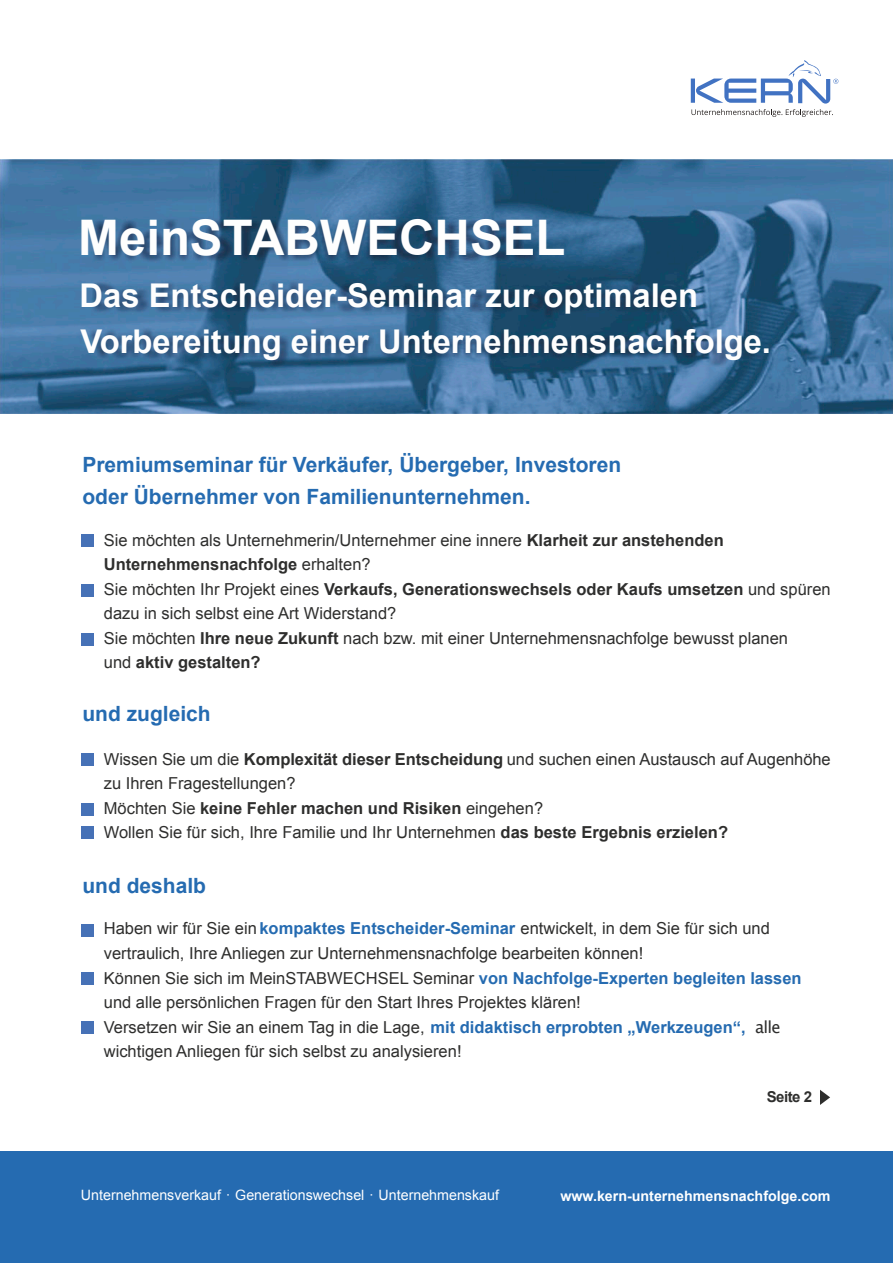
<style>
.page{position:relative;width:893px;height:1263px;background:#fff}
.page>*{position:absolute;margin:0;border:0;box-sizing:border-box;transform-origin:0 0}
.t1{font:700 49.05px "Arial";color:#fefefe}
.t2{font:700 32.7px/46.7px "Arial";color:#fefefe}
.t3{font:700 21px/31.3px "Arial";color:#256bb1}
.t4{font:16.5px/24.6px "Arial";color:#2e2e2d}
.t5{font:700 15px "Arial";letter-spacing:-.03em;color:#2e2e2d}
.t6{font:14.25px "Arial";color:#fff}
.t7{font:700 14.25px "Arial";color:#fff}
.s1{font-weight:700}
.s2{font-weight:700;color:#256bb1}
.s3{font-family:"Lucida Grande"}
</style>
<div class="page">
<img style="left:0;top:159px;width:893px;height:254px">
<svg style="left:820px;top:1090px;width:10px;height:15px"></svg>
<div style="left:0;top:1151px;width:893px;height:112px;background:#256bb1"></div>
<svg style="left:691px;top:60px;width:147px;height:57px"></svg>
<div style="left:81px;top:534px;width:13px;height:12px;background:#4671b6"></div>
<div style="left:81px;top:584px;width:13px;height:12px;background:#4671b6"></div>
<div style="left:81px;top:633px;width:13px;height:12px;background:#4671b6"></div>
<div style="left:81px;top:753px;width:13px;height:13px;background:#4671b6"></div>
<div style="left:81px;top:803px;width:13px;height:13px;background:#4671b6"></div>
<div style="left:81px;top:826px;width:13px;height:13px;background:#4671b6"></div>
<div style="left:81px;top:924px;width:13px;height:13px;background:#4671b6"></div>
<div style="left:81px;top:972px;width:13px;height:13px;background:#4671b6"></div>
<div style="left:81px;top:1021px;width:13px;height:13px;background:#4671b6"></div>
<h1 class="t1" style="left:78px;top:219px;width:489px">MeinSTABWECHSEL</h1>
<h2 class="t2" style="left:80px;top:275px;width:693px">Das Entscheider-Seminar zur optimalen<br>Vorbereitung einer Unternehmensnachfolge.</h2>
<p class="t3" style="left:82px;top:451px;width:540px">Premiumseminar für Verkäufer, Übergeber, Investoren oder Übernehmer von Familienunternehmen.</p>
<p class="t4" style="left:104px;top:529px;width:728px">Sie möchten als Unternehmerin/Unternehmer eine innere <span class="s1">Klarheit zur anstehenden Unternehmensnachfolge</span> erhalten?<br>Sie möchten Ihr Projekt eines <span class="s1">Verkaufs, Generationswechsels oder Kaufs umsetzen</span> und spüren dazu in sich selbst eine Art Widerstand?<br>Sie möchten <span class="s1">Ihre neue Zukunft</span> nach bzw. mit einer Unternehmensnachfolge bewusst planen<br>und <span class="s1">aktiv gestalten?</span></p>
<p class="t3" style="left:82px;top:700px;width:130px">und zugleich</p>
<p class="t4" style="left:104px;top:748px;width:728px">Wissen Sie um die <span class="s1">Komplexität dieser Entscheidung</span> und suchen einen Austausch auf Augenhöhe zu Ihren Fragestellungen?<br>Möchten Sie <span class="s1">keine Fehler machen und Risiken</span> eingehen?<br>Wollen Sie für sich, Ihre Familie und Ihr Unternehmen <span class="s1">das beste Ergebnis erzielen?</span></p>
<p class="t3" style="left:82px;top:871px;width:125px">und deshalb</p>
<p class="t4" style="left:104px;top:918px;width:699px">Haben wir für Sie ein <span class="s2">kompaktes Entscheider-Seminar</span> entwickelt, in dem Sie für sich und vertraulich, Ihre Anliegen zur Unternehmensnachfolge bearbeiten können!<br>Können Sie sich im MeinSTABWECHSEL Seminar <span class="s2">von Nachfolge-Experten begleiten lassen </span>und alle persönlichen Fragen für den Start Ihres Projektes klären!<br>Versetzen wir Sie an einem Tag in die Lage, <span class="s2">mit didaktisch erprobten „Werkzeugen“,</span> <span class="s3">alle </span>wichtigen Anliegen für sich selbst zu analysieren!</p>
<p class="t5" style="left:767px;top:1091px;width:47px">Seite 2</p>
<p class="t6" style="left:81px;top:1190px;width:420px">Unternehmensverkauf · Generationswechsel · Unternehmenskauf</p>
<p class="t7" style="left:560px;top:1190px;width:272px">www.kern-unternehmensnachfolge.com</p>
</div>
